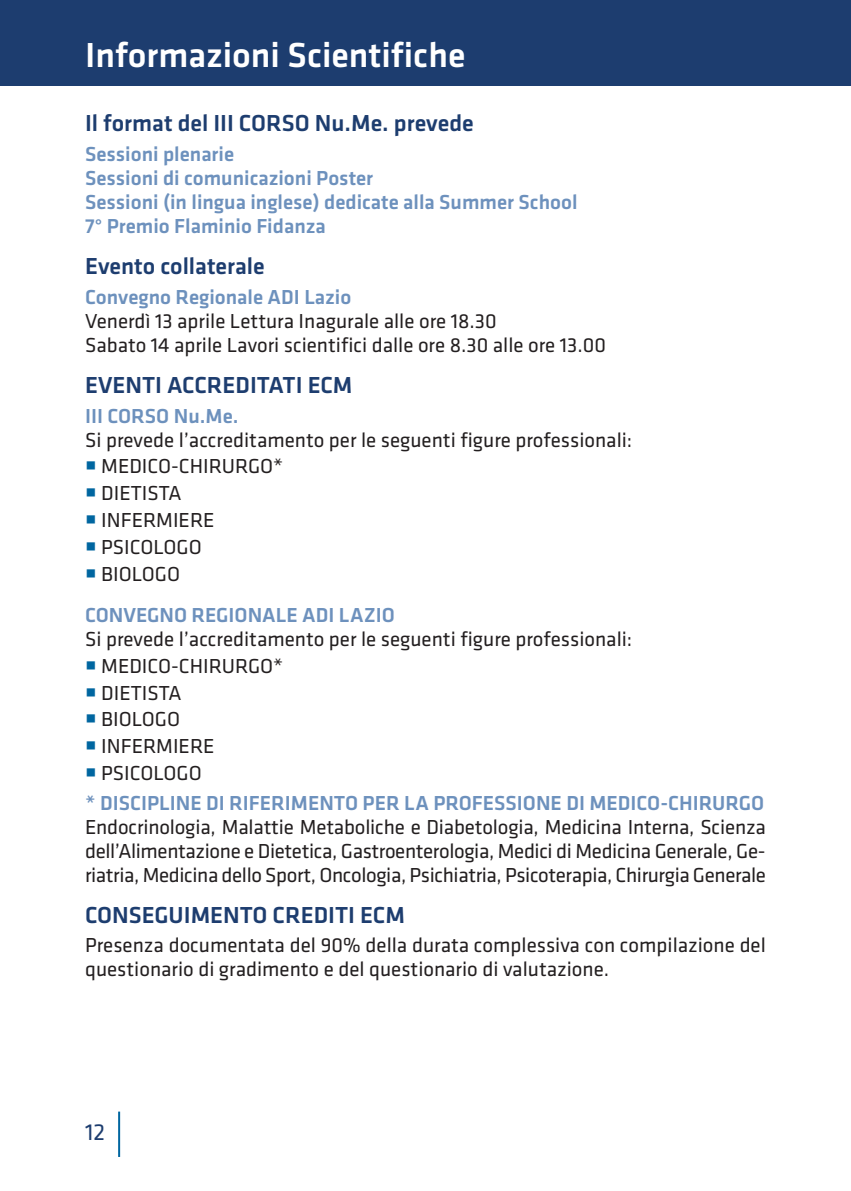
<style>
.page{position:relative;width:851px;height:1191px;background:#fff}
.page>*{position:absolute;margin:0;border:0;box-sizing:border-box;transform-origin:0 0}
.t1{font:500 36px "Klavika";color:#fff}
.t2{font:500 24px "Klavika";color:#1d3d6f}
.t3{font:24px "Klavika";color:#1d3d6f}
.t4{font:21px/26.8px "Klavika";color:#231f20}
.t5{font:500 21px/24px "Klavika";color:#6d91bd}
</style>
<div class="page">
<div style="left:0;top:0;width:850px;height:85px;background:#1d3d6f"></div>
<hr style="left:118px;top:1111px;width:2px;height:46px;background:#0066a0">
<h1 class="t1" style="left:85px;top:41px;width:382px">Informazioni Scientifiche</h1>
<p class="t2" style="left:85px;top:114px;width:390px">Il format del III CORSO Nu.Me. prevede</p>
<p class="t5" style="left:85px;top:144px;width:494px">Sessioni plenarie<br>Sessioni di comunicazioni Poster<br>Sessioni (in lingua inglese) dedicate alla Summer School 7° Premio Flaminio Fidanza</p>
<p class="t2" style="left:85px;top:257px;width:181px">Evento collaterale</p>
<p class="t5" style="left:85px;top:287px;width:268px">Convegno Regionale ADI Lazio</p>
<p class="t4" style="left:85px;top:311px;width:522px;line-height:24px">Venerdì 13 aprile Lettura Inagurale alle ore 18.30<br>Sabato 14 aprile Lavori scientifici dalle ore 8.30 alle ore 13.00</p>
<p class="t2" style="left:85px;top:376px;width:269px">EVENTI ACCREDITATI ECM</p>
<p class="t5" style="left:85px;top:405px;width:155px">III CORSO Nu.Me.</p>
<p class="t4" style="left:101px;top:428px;width:532px;text-indent:-16px">Si prevede l’accreditamento per le seguenti figure professionali:<br>MEDICO-CHIRURGO*<br>DIETISTA<br>INFERMIERE<br>PSICOLOGO<br>BIOLOGO</p>
<p class="t5" style="left:85px;top:605px;width:311px">CONVEGNO REGIONALE ADI LAZIO</p>
<p class="t4" style="left:101px;top:627px;width:532px;text-indent:-16px">Si prevede l’accreditamento per le seguenti figure professionali:<br>MEDICO-CHIRURGO*<br>DIETISTA<br>BIOLOGO<br>INFERMIERE<br>PSICOLOGO</p>
<p class="t5" style="left:85px;top:792px;width:680px">* DISCIPLINE DI RIFERIMENTO PER LA PROFESSIONE DI MEDICO-CHIRURGO</p>
<p class="t4" style="left:85px;top:817px;width:682px;line-height:24px;text-align:justify">Endocrinologia, Malattie Metaboliche e Diabetologia, Medicina Interna, Scienza dell’Alimentazione e Dietetica, Gastroenterologia, Medici di Medicina Generale, Ge&shy;riatria, Medicina dello Sport, Oncologia, Psichiatria, Psicoterapia, Chirurgia Generale</p>
<p class="t2" style="left:85px;top:905px;width:321px">CONSEGUIMENTO CREDITI ECM</p>
<p class="t4" style="left:85px;top:935px;width:682px;line-height:24px">Presenza documentata del 90% della durata complessiva con compilazione del questionario di gradimento e del questionario di valutazione.</p>
<p class="t3" style="left:85px;top:1123px;width:22px">12</p>
</div>
